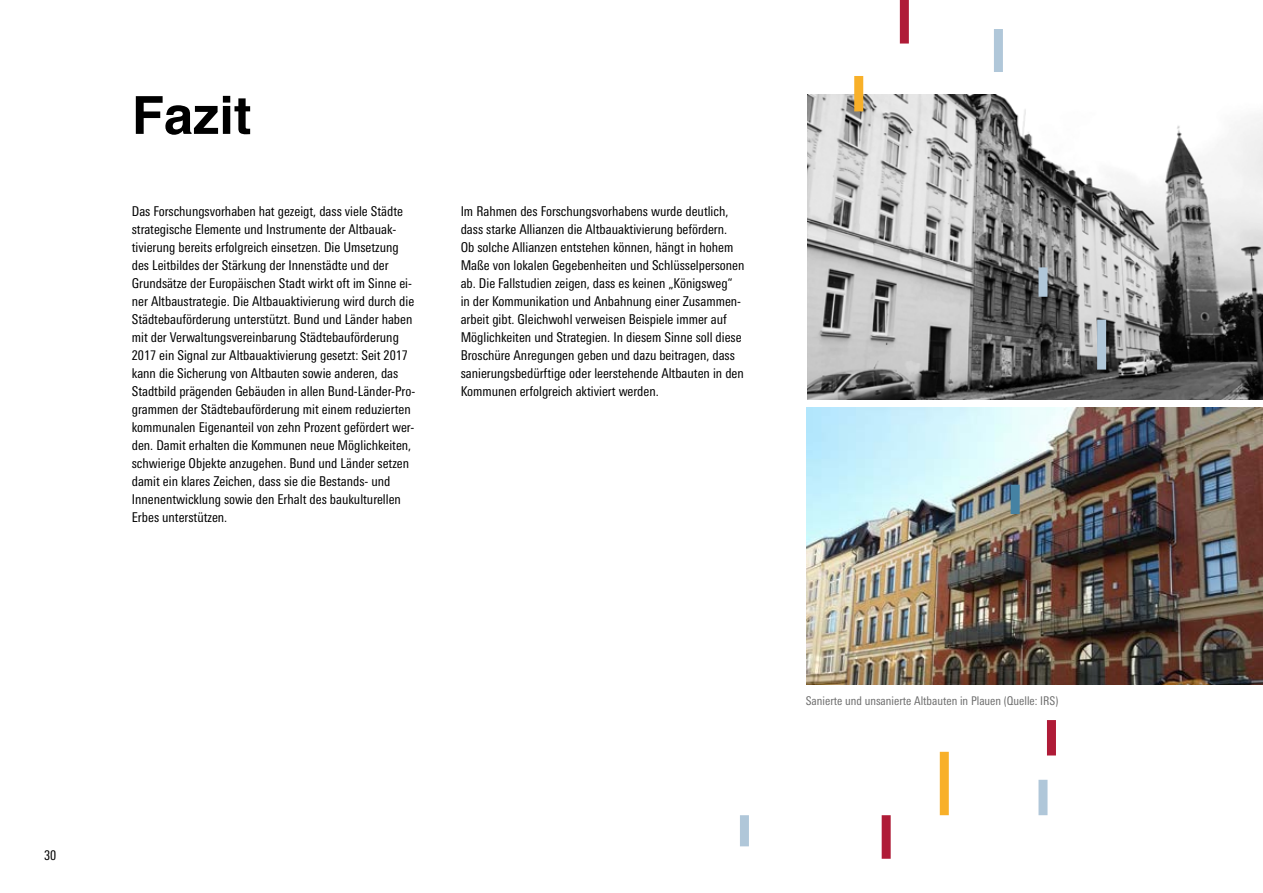
<style>
.page{position:relative;width:1263px;height:893px;background:#fff}
.page>*{position:absolute;margin:0;border:0;box-sizing:border-box;transform-origin:0 0}
.t1{font:700 52.5px "Helvetica";color:#000}
.t2{font:condensed 13.5px/18px "Linotype Univers";color:#000}
.t3{font:condensed 12px "Linotype Univers";color:#6e6e6e}
</style>
<div class="page">
<img style="left:807px;top:95px;width:456px;height:304px">
<img style="left:806px;top:407px;width:457px;height:277px">
<div style="left:1011px;top:485px;width:9px;height:29px;background:#4582a3"></div>
<div style="left:1097px;top:320px;width:9px;height:50px;background:#b0c7d9"></div>
<div style="left:1038px;top:267px;width:9px;height:30px;background:#b0c7d9"></div>
<div style="left:900px;top:0;width:9px;height:44px;background:#af1b37"></div>
<div style="left:854px;top:76px;width:9px;height:35px;background:#f8b029"></div>
<div style="left:740px;top:815px;width:9px;height:31px;background:#b0c7d9"></div>
<div style="left:882px;top:815px;width:9px;height:44px;background:#af1b37"></div>
<div style="left:940px;top:752px;width:9px;height:63px;background:#f8b029"></div>
<div style="left:994px;top:29px;width:9px;height:43px;background:#b0c7d9"></div>
<div style="left:1047px;top:720px;width:9px;height:35px;background:#af1b37"></div>
<div style="left:1038px;top:780px;width:9px;height:35px;background:#b0c7d9"></div>
<p class="t2" style="left:44px;top:846px;width:14px">30</p>
<h1 class="t1" style="left:132px;top:73px;width:121px">Fazit</h1>
<p class="t2" style="left:132px;top:202px;width:285px">Das Forschungsvorhaben hat gezeigt, dass viele Städte strategische Elemente und Instrumente der Altbauak&shy;tivierung bereits erfolgreich einsetzen. Die Umsetzung des Leitbildes der Stärkung der Innenstädte und der Grundsätze der Europäischen Stadt wirkt oft im Sinne ei&shy;ner Altbaustrategie. Die Altbauaktivierung wird durch die Städtebauförderung unterstützt. Bund und Länder haben mit der Verwaltungsvereinbarung Städtebauförderung 2017 ein Signal zur Altbauaktivierung gesetzt: Seit 2017 kann die Sicherung von Altbauten sowie anderen, das Stadtbild prägenden Gebäuden in allen Bund-Länder-Pro&shy;grammen der Städtebauförderung mit einem reduzierten kommunalen Eigenanteil von zehn Prozent gefördert wer&shy;den. Damit erhalten die Kommunen neue Möglichkeiten, schwierige Objekte anzugehen. Bund und Länder setzen damit ein klares Zeichen, dass sie die Bestands- und Innenentwicklung sowie den Erhalt des baukulturellen Erbes unterstützen.</p>
<p class="t2" style="left:461px;top:202px;width:285px">Im Rahmen des Forschungsvorhabens wurde deutlich, dass starke Allianzen die Altbauaktivierung befördern.<br>Ob solche Allianzen entstehen können, hängt in hohem Maße von lokalen Gegebenheiten und Schlüsselpersonen ab. Die Fallstudien zeigen, dass es keinen „Königsweg“ in der Kommunikation und Anbahnung einer Zusammen&shy;arbeit gibt. Gleichwohl verweisen Beispiele immer auf Möglichkeiten und Strategien. In diesem Sinne soll diese Broschüre Anregungen geben und dazu beitragen, dass sanierungsbedürftige oder leerstehende Altbauten in den Kommunen erfolgreich aktiviert werden.</p>
<p class="t3" style="left:806px;top:694px;width:254px">Sanierte und unsanierte Altbauten in Plauen (Quelle: IRS)</p>
</div>
